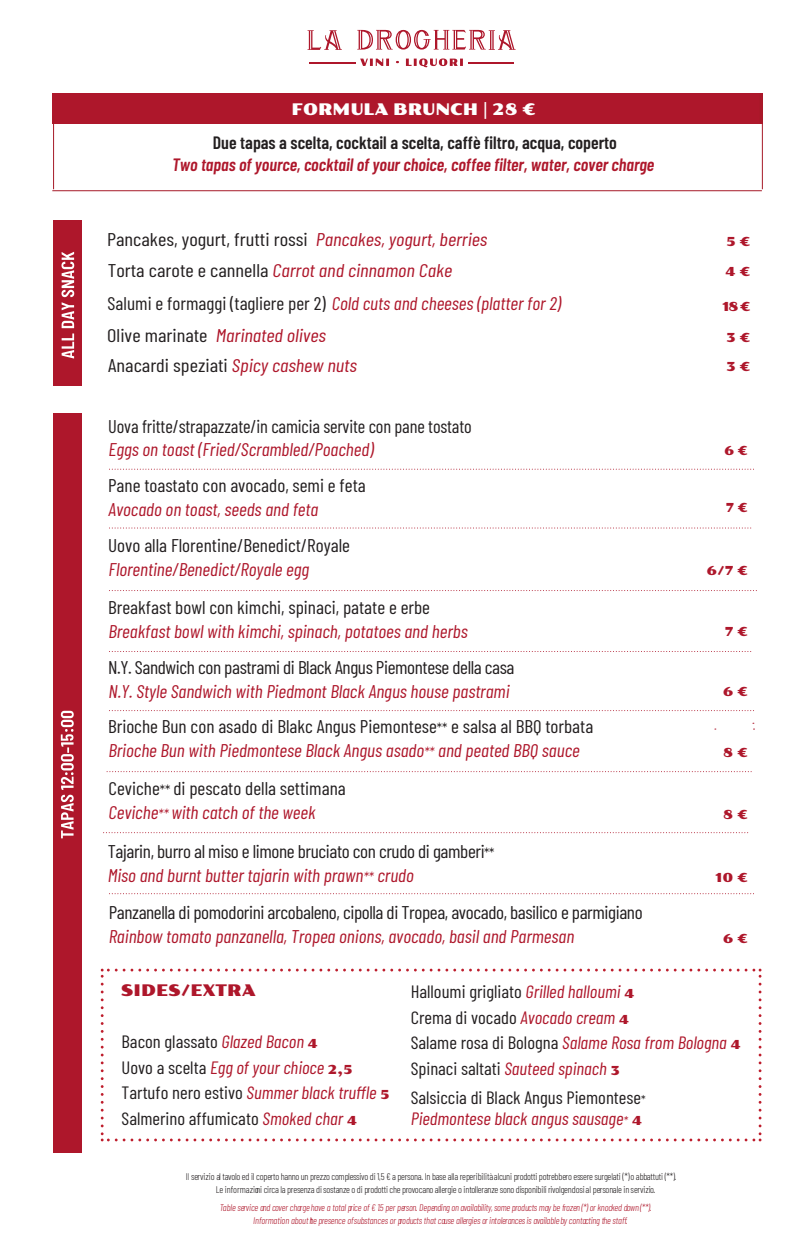
<style>
.page{position:relative;width:798px;height:1247px;background:#fff}
.page>*{position:absolute;margin:0;border:0;box-sizing:border-box;transform-origin:0 0}
.t1{font:italic 18.38px "Barlow Condensed";color:#ae172b;scale:1.05 1}
.t2{font:18.38px/23.8px "Barlow Condensed";color:#231f20;scale:1.05 1}
.t3{font:18.38px/24.2px "Barlow Condensed";letter-spacing:-.02em;color:#231f20;scale:1.05 1}
.t4{font:18.38px "Barlow Condensed";color:#231f20;scale:1.11 1}
.t5{font:italic 18.38px "Barlow Condensed";color:#ae172b;scale:1.11 1}
.t6{font:18.38px "Barlow Condensed";color:#231f20}
.t7{font:17.85px/25.6px "Barlow Condensed";color:#231f20;scale:1.05 1}
.t8{font:italic 600 17.85px "Barlow Condensed";color:#ae172b}
.t9{font:600 17.85px "Barlow Condensed";color:#231f20}
.t10{font:16.1px "Poller One";color:#fff}
.t11{font:16.1px "Poller One";color:#ae172b}
.t12{font:12.42px "Poller One";color:#ae172b}
.t13{font:300 9.62px/12.8px "Barlow Condensed";letter-spacing:-.025em;color:#231f20}
.t14{font:italic 300 9.62px/12.8px "Barlow Condensed";letter-spacing:-.01em;color:#ae172b}
.s1{font-style:italic;color:#ae172b}
.s2{font-style:normal;color:#231f20}
.s3{font-size:14px}
.s4{font-style:italic;font-size:14px;color:#ae172b}
.s5{font-family:"Poller One";font-size:12.42px;color:#ae172b}
.s6{font-size:12.08px}
.s7{font-style:italic;font-size:12.08px;color:#ae172b}
</style>
<div class="page">
<div style="left:53px;top:220px;width:29px;height:166px;background:#ae172b"></div>
<svg style="left:308px;top:30px;width:34px;height:20px"></svg>
<svg style="left:357px;top:30px;width:159px;height:20px"></svg>
<hr style="left:309px;top:62px;width:47px;height:2px;background:#ae172b">
<hr style="left:468px;top:62px;width:46px;height:2px;background:#ae172b">
<svg style="left:360px;top:59px;width:29px;height:7px"></svg>
<svg style="left:406px;top:58px;width:57px;height:9px"></svg>
<div style="left:52px;top:93px;width:710px;height:30px;background:#ae172b"></div>
<hr style="left:53px;top:116px;width:1px;height:73px;background:#a61a28">
<hr style="left:762px;top:94px;width:1px;height:95px;background:#a61a28">
<hr style="left:52px;top:190px;width:710px;height:1px;background:#a61a28">
<svg style="left:109px;top:527px;width:643px;height:1px"></svg>
<svg style="left:109px;top:590px;width:648px;height:1px"></svg>
<svg style="left:109px;top:651px;width:643px;height:1px"></svg>
<svg style="left:109px;top:710px;width:645px;height:1px"></svg>
<svg style="left:109px;top:468px;width:645px;height:1px"></svg>
<svg style="left:61px;top:252px;width:13px;height:106px"></svg>
<div style="left:53px;top:412px;width:29px;height:740px;background:#ae172b"></div>
<svg style="left:61px;top:710px;width:13px;height:128px"></svg>
<svg style="left:107px;top:771px;width:645px;height:1px"></svg>
<svg style="left:104px;top:832px;width:644px;height:1px"></svg>
<svg style="left:109px;top:893px;width:645px;height:1px"></svg>
<svg style="left:759px;top:1006px;width:2px;height:57px"></svg>
<svg style="left:759px;top:1069px;width:2px;height:57px"></svg>
<svg style="left:690px;top:1138px;width:57px;height:2px"></svg>
<svg style="left:627px;top:1138px;width:57px;height:2px"></svg>
<svg style="left:564px;top:1138px;width:57px;height:2px"></svg>
<svg style="left:320px;top:1138px;width:238px;height:2px"></svg>
<svg style="left:257px;top:1138px;width:57px;height:2px"></svg>
<svg style="left:194px;top:1138px;width:57px;height:2px"></svg>
<svg style="left:131px;top:1138px;width:57px;height:2px"></svg>
<svg style="left:101px;top:1069px;width:3px;height:57px"></svg>
<svg style="left:101px;top:1006px;width:3px;height:57px"></svg>
<svg style="left:131px;top:968px;width:57px;height:3px"></svg>
<svg style="left:194px;top:968px;width:57px;height:3px"></svg>
<svg style="left:257px;top:968px;width:57px;height:3px"></svg>
<svg style="left:320px;top:968px;width:238px;height:3px"></svg>
<svg style="left:564px;top:968px;width:57px;height:3px"></svg>
<svg style="left:627px;top:968px;width:57px;height:3px"></svg>
<svg style="left:690px;top:968px;width:57px;height:3px"></svg>
<svg style="left:753px;top:1132px;width:8px;height:8px"></svg>
<svg style="left:101px;top:1132px;width:24px;height:8px"></svg>
<svg style="left:101px;top:968px;width:24px;height:32px"></svg>
<svg style="left:753px;top:968px;width:8px;height:32px"></svg>
<p class="t10" style="left:292px;top:100px;width:246px">FORMULA BRUNCH | 28 €</p>
<p class="t9" style="left:213px;top:130px;width:406px">Due tapas a scelta, cocktail a scelta, caffè filtro, acqua, coperto</p>
<p class="t8" style="left:172px;top:152px;width:484px">Two tapas of yource, cocktail of your choice, coffee filter, water, cover charge</p>
<p class="t4" style="left:107px;top:226px;width:344px">Pancakes, yogurt, frutti rossi <span class="s1">Pancakes, yogurt, berries</span></p>
<p class="t12" style="left:726px;top:234px;width:26px">5 €</p>
<p class="t5" style="left:108px;top:257px;width:312px"><span class="s2">Torta carote e cannella</span> Carrot and cinnamon Cake</p>
<p class="t12" style="left:725px;top:264px;width:27px">4 €</p>
<p class="t1" style="left:108px;top:290px;width:433px"><span class="s2">Salumi e formaggi (tagliere per 2)</span> Cold cuts and cheeses (platter for 2)</p>
<p class="t12" style="left:722px;top:299px;width:30px">18 €</p>
<p class="t5" style="left:107px;top:322px;width:198px"><span class="s2">Olive marinate</span> Marinated olives</p>
<p class="t12" style="left:726px;top:330px;width:26px">3 €</p>
<p class="t4" style="left:108px;top:352px;width:226px">Anacardi speziati <span class="s1">Spicy cashew nuts</span></p>
<p class="t12" style="left:726px;top:359px;width:26px">3 €</p>
<p class="t6" style="left:108px;top:412px;width:365px">Uova fritte/strapazzate/in camicia servite con pane tostato</p>
<p class="t1" style="left:108px;top:436px;width:254px">Eggs on toast (Fried/Scrambled/Poached)</p>
<p class="t2" style="left:108px;top:472px;width:247px">Pane toastato con avocado, semi e feta</p>
<p class="t1" style="left:108px;top:496px;width:201px">Avocado on toast, seeds and feta</p>
<p class="t2" style="left:108px;top:532px;width:232px">Uovo alla Florentine/Benedict/Royale</p>
<p class="t1" style="left:109px;top:556px;width:193px">Florentine/Benedict/Royale egg</p>
<p class="t2" style="left:108px;top:594px;width:308px">Breakfast bowl con kimchi, spinaci, patate e erbe</p>
<p class="t1" style="left:108px;top:618px;width:344px">Breakfast bowl with kimchi, spinach, potatoes and herbs</p>
<p class="t12" style="left:724px;top:443px;width:25px">6 €</p>
<p class="t12" style="left:726px;top:500px;width:24px">7 €</p>
<p class="t12" style="left:707px;top:563px;width:43px">6/7 €</p>
<p class="t12" style="left:725px;top:624px;width:25px">7 €</p>
<p class="t3" style="left:108px;top:654px;width:389px">N.Y. Sandwich con pastrami di Black Angus Piemontese della casa</p>
<p class="t1" style="left:108px;top:678px;width:384px">N.Y. Style Sandwich with Piedmont Black Angus house pastrami</p>
<p class="t12" style="left:723px;top:684px;width:27px">6 €</p>
<p class="t2" style="left:108px;top:713px;width:464px">Brioche Bun con asado di Blakc Angus Piemontese<span class="s3">**</span> e salsa al BBQ torbata<br><span class="s1">Brioche Bun with Piedmontese Black Angus asado</span><span class="s4">**</span> <span class="s1">and peated BBQ sauce</span></p>
<p class="t2" style="left:108px;top:774px;width:227px">Ceviche<span class="s3">**</span> di pescato della settimana<br><span class="s1">Ceviche</span><span class="s4">**</span> <span class="s1">with catch of the week</span></p>
<p class="t3" style="left:108px;top:837px;width:370px">Tajarin, burro al miso e limone bruciato con crudo di gamberi<span class="s3">**<br></span><span class="s1">Miso and burnt butter tajarin with prawn</span><span class="s4">**</span> <span class="s1">crudo</span></p>
<p class="t3" style="left:109px;top:898px;width:510px">Panzanella di pomodorini arcobaleno, cipolla di Tropea, avocado, basilico e parmigiano</p>
<p class="t1" style="left:109px;top:922px;width:445px">Rainbow tomato panzanella, Tropea onions, avocado, basil and Parmesan</p>
<p class="t12" style="left:723px;top:745px;width:27px">8 €</p>
<p class="t12" style="left:723px;top:807px;width:27px">8 €</p>
<p class="t12" style="left:715px;top:870px;width:34px">10 €</p>
<p class="t12" style="left:723px;top:930px;width:27px">6 €</p>
<p class="t11" style="left:121px;top:980px;width:136px">SIDES/EXTRA</p>
<p class="t7" style="left:411px;top:977px;width:316px">Halloumi grigliato <span class="s1">Grilled halloumi</span> <span class="s5">4<br></span>Crema di vocado <span class="s1">Avocado cream</span> <span class="s5">4<br></span>Salame rosa di Bologna <span class="s1">Salame Rosa from Bologna</span> <span class="s5">4<br></span>Spinaci saltati <span class="s1">Sauteed spinach</span> <span class="s5">3</span></p>
<p class="t7" style="left:411px;top:1084px;width:225px;line-height:21.2px">Salsiccia di Black Angus Piemontese<span class="s6">*<br></span><span class="s1">Piedmontese black angus sausage</span><span class="s7">*</span> <span class="s5">4</span></p>
<p class="t7" style="left:122px;top:1027px;width:257px">Bacon glassato <span class="s1">Glazed Bacon</span> <span class="s5">4<br></span>Uovo a scelta <span class="s1">Egg of your chioce</span> <span class="s5">2,5<br></span>Tartufo nero estivo <span class="s1">Summer black truffle</span> <span class="s5">5<br></span>Salmerino affumicato <span class="s1">Smoked char</span> <span class="s5">4</span></p>
<p class="t13" style="left:216px;top:1168px;width:462px;text-indent:-30px">Il servizio al tavolo ed il coperto hanno un prezzo complessivo di 1,5 € a persona. In base alla reperibilitàalcuni prodotti potrebbero essere surgelati (*)o abbattuti (**).<br>Le informazioni circa la presenza disostanze o di prodottiche provocano allergie o intolleranze sono disponibilirivolgendosial personale in servizio.</p>
<p class="t14" style="left:253px;top:1199px;width:400px;text-indent:-34px">Table service and cover charge have a total price of € 1.5 per person. Depending on availability, some products may be frozen (*) or knocked down (**).<br>Information about hte presence ofsubstances or products that cause allergies or intolerances is availableby contacting the staff.</p>
</div>
